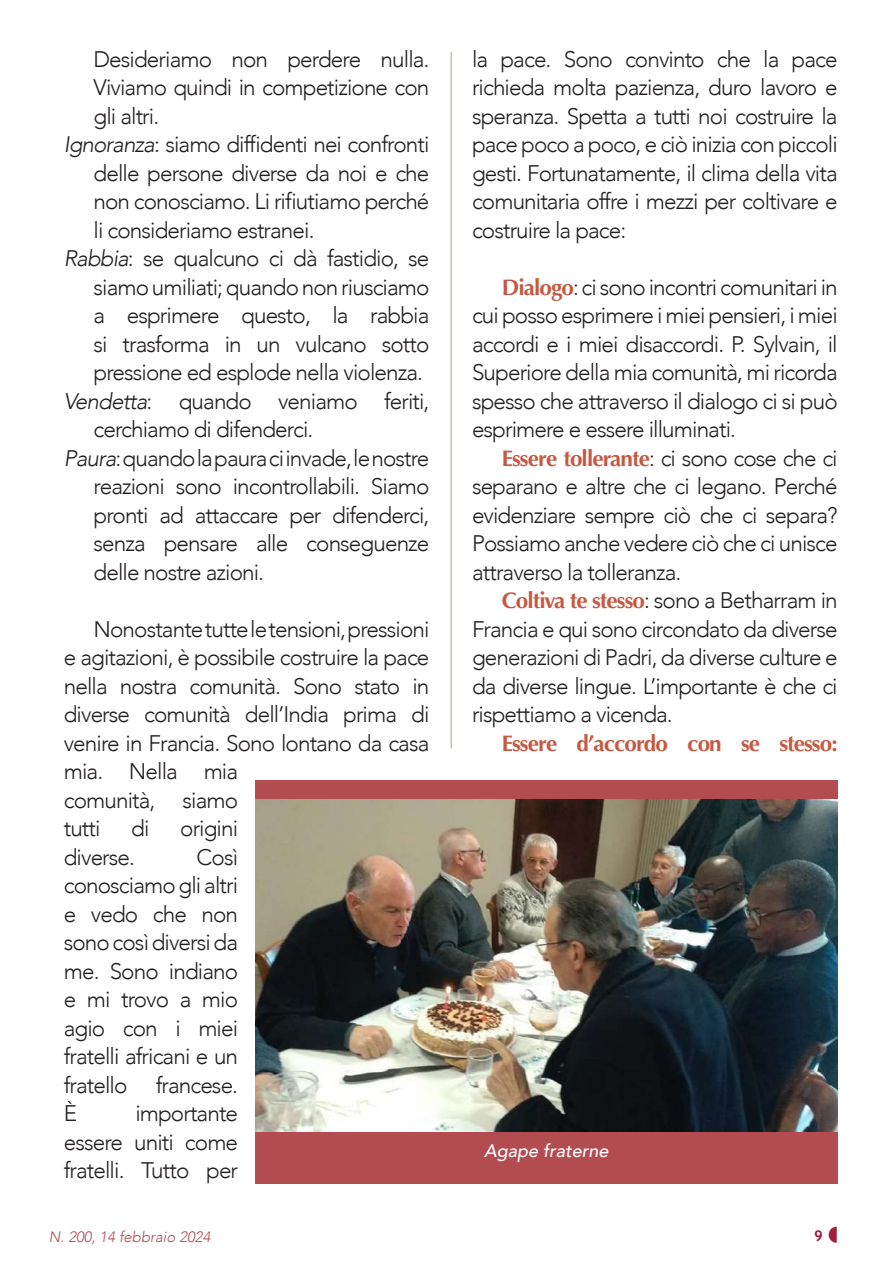
<style>
.page{position:relative;width:893px;height:1263px;background:#fff}
.page>*{position:absolute;margin:0;border:0;box-sizing:border-box;transform-origin:0 0}
.t1{font:300 22.5px/28.5px "Avenir";letter-spacing:-.04em;color:#231f20;text-align:justify}
.t2{font:700 22.5px "Optima";letter-spacing:-.04em;color:#c55941}
.t3{font:italic 500 18px "Avenir";color:#fff}
.t4{font:italic 300 15px "Avenir";color:#b04d52}
.t5{font:700 15px "Trebuchet MS";color:#a22039}
.s1{font-style:italic}
.s2{font-family:"Optima";font-weight:700;color:#c55941}
.s3{font-family:"Avenir";font-weight:300;color:#231f20}
</style>
<div class="page">
<hr style="left:451px;top:52px;width:1px;height:696px;background:#c19a78">
<div style="left:255px;top:780px;width:583px;height:359px;background:#b34c51"></div>
<img style="left:255px;top:799px;width:583px;height:332px">
<div style="left:255px;top:1139px;width:583px;height:45px;background:#b34c51"></div>
<p class="t1" style="left:94px;top:45px;width:337px">Desideriamo non perdere nulla.</p>
<p class="t1" style="left:94px;top:73px;width:337px">Viviamo quindi in competizione con</p>
<p class="t1" style="left:94px;top:102px;width:67px">gli altri.</p>
<p class="t1" style="left:64px;top:130px;width:367px"><span class="s1">Ignoranza</span>: siamo diffidenti nei confronti</p>
<p class="t1" style="left:94px;top:159px;width:337px">delle persone diverse da noi e che</p>
<p class="t1" style="left:94px;top:187px;width:337px">non conosciamo. Li rifiutiamo perché</p>
<p class="t1" style="left:94px;top:216px;width:222px">li consideriamo estranei.</p>
<p class="t1" style="left:64px;top:244px;width:367px"><span class="s1">Rabbia</span>: se qualcuno ci dà fastidio, se</p>
<p class="t1" style="left:94px;top:273px;width:337px">siamo umiliati; quando non riusciamo</p>
<p class="t1" style="left:94px;top:301px;width:337px">a esprimere questo, la rabbia</p>
<p class="t1" style="left:94px;top:330px;width:337px">si trasforma in un vulcano sotto</p>
<p class="t1" style="left:94px;top:358px;width:331px">pressione ed esplode nella violenza.</p>
<p class="t1" style="left:64px;top:387px;width:367px"><span class="s1">Vendetta</span>: quando veniamo feriti,</p>
<p class="t1" style="left:94px;top:415px;width:221px">cerchiamo di difenderci.</p>
<p class="t1" style="left:64px;top:444px;width:367px"><span class="s1">Paura</span>: quando la paura ci invade, le nostre</p>
<p class="t1" style="left:94px;top:472px;width:337px">reazioni sono incontrollabili. Siamo</p>
<p class="t1" style="left:94px;top:501px;width:337px">pronti ad attaccare per difenderci,</p>
<p class="t1" style="left:94px;top:529px;width:337px">senza pensare alle conseguenze</p>
<p class="t1" style="left:94px;top:558px;width:172px">delle nostre azioni.</p>
<p class="t1" style="left:64px;top:615px;width:367px;text-align:left;text-indent:30px">Nonostante tutte le tensioni, pressioni e agitazioni, è possibile costruire la pace nella nostra comunità. Sono stato in diverse comunità dell’India prima di venire in Francia. Sono lontano da casa mia. Nella mia<br>comunità, siamo<br>tutti</p>
<p class="t1" style="left:131px;top:814px;width:20px">di</p>
<p class="t1" style="left:180px;top:814px;width:59px">origini</p>
<p class="t1" style="left:64px;top:843px;width:73px">diverse.</p>
<p class="t1" style="left:64px;top:843px;width:176px;text-indent:133px">Così conosciamo gli altri e vedo che non sono così diversi da me. Sono indiano e mi trovo a mio agio con i miei fratelli africani e un fratello</p>
<p class="t1" style="left:156px;top:1071px;width:84px">francese.</p>
<p class="t1" style="left:64px;top:1099px;width:15px">È</p>
<p class="t1" style="left:64px;top:1099px;width:176px;text-indent:72px">importante essere uniti come fratelli. Tutto per</p>
<p class="t1" style="left:472px;top:45px;width:367px">la pace. Sono convinto che la pace richieda molta pazienza, duro lavoro e speranza. Spetta a tutti noi costruire la pace poco a poco, e ciò inizia con piccoli gesti. Fortunatamente, il clima della vita comunitaria offre i mezzi per coltivare e costruire la pace:</p>
<p class="t1" style="left:472px;top:273px;width:367px;text-indent:30px"><span class="s2">Dialogo</span>: ci sono incontri comunitari in cui posso esprimere i miei pensieri, i miei accordi e i miei disaccordi. P. Sylvain, il Superiore della mia comunità, mi ricorda spesso che attraverso il dialogo ci si può esprimere e essere illuminati.</p>
<p class="t2" style="left:502px;top:445px;width:337px">Essere tollerante<span class="s3">: ci sono cose che ci</span></p>
<p class="t1" style="left:472px;top:472px;width:367px">separano e altre che ci legano. Perché evidenziare sempre ciò che ci separa?<br>Possiamo anche vedere ciò che ci unisce attraverso la tolleranza.</p>
<p class="t1" style="left:472px;top:586px;width:367px;text-indent:30px"><span class="s2">Coltiva te stesso</span>: sono a Betharram in Francia e qui sono circondato da diverse generazioni di Padri, da diverse culture e da diverse lingue. L’importante è che ci rispettiamo a vicenda.</p>
<p class="t2" style="left:502px;top:730px;width:337px">Essere d’accordo con se stesso:</p>
<p class="t3" style="left:484px;top:1140px;width:126px">Agape fraterne</p>
<p class="t4" style="left:49px;top:1228px;width:163px">N. 200, 14 febbraio 2024</p>
<p class="t5" style="left:814px;top:1226px;width:10px">9</p>
</div>
